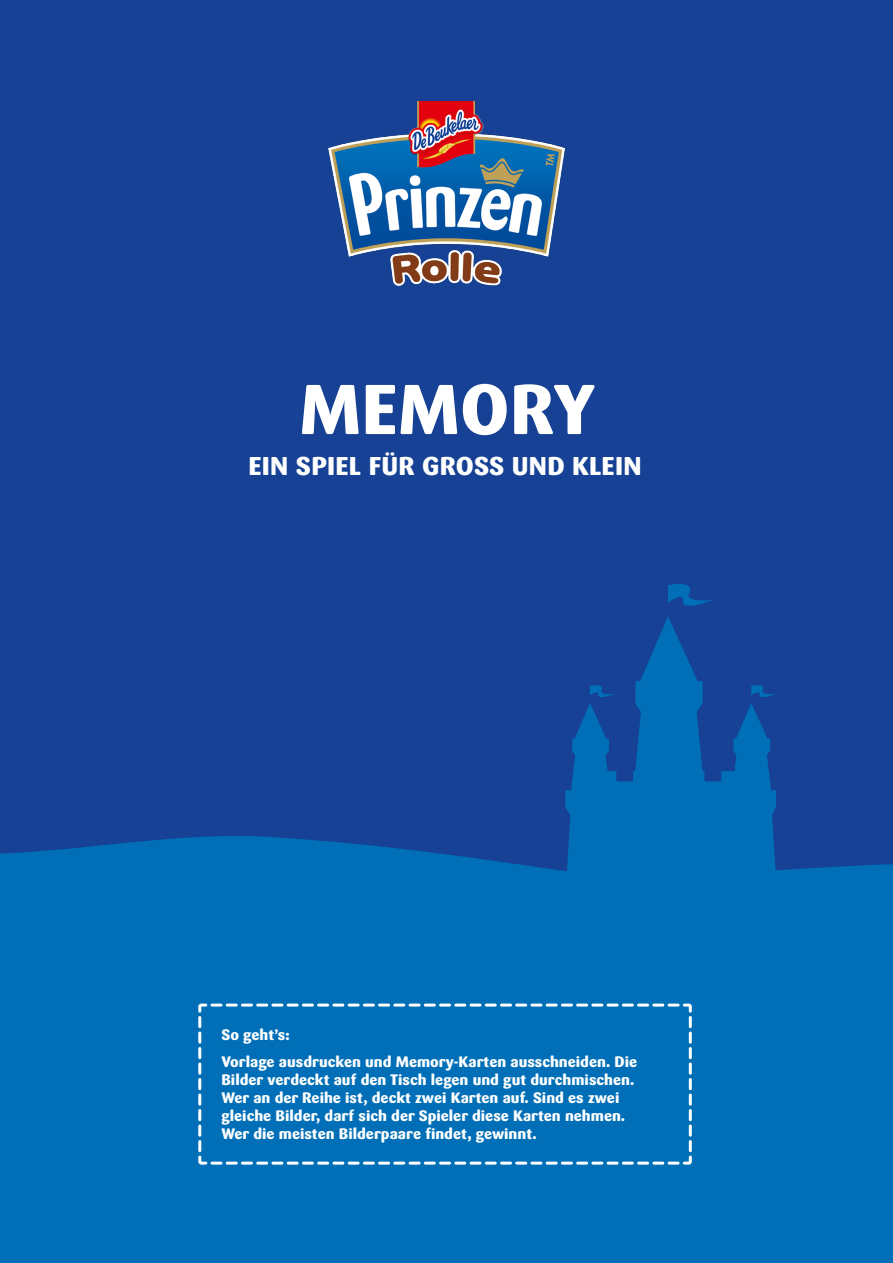
<style>
.page{position:relative;width:893px;height:1263px;background:#164194}
.page>*{position:absolute;margin:0;border:0;box-sizing:border-box;transform-origin:0 0}
.t1{font:800 69.6px "Sari Pro";letter-spacing:.01em;color:#fff}
.t2{font:800 25.5px "Sari Pro";letter-spacing:.01em;color:#fff}
.t3{font:800 15px/18px "Sari Pro";color:#fff}
</style>
<div class="page">
<svg style="left:668px;top:584px;width:44px;height:22px"></svg>
<svg style="left:581px;top:617px;width:194px;height:106px"></svg>
<svg style="left:0;top:723px;width:893px;height:540px;fill:#006fb7"></svg>
<div style="left:197px;top:1002px;width:496px;height:164px;background:#006fb7"></div>
<img style="left:328px;top:101px;width:237px;height:185px">
<h1 class="t1" style="left:300px;top:364px;width:297px">MEMORY</h1>
<h2 class="t2" style="left:249px;top:449px;width:394px">EIN SPIEL FÜR GROSS UND KLEIN</h2>
<p class="t3" style="left:221px;top:1021px;width:417px;line-height:27px">So geht’s:<br>Vorlage ausdrucken und Memory-Karten ausschneiden. Die</p>
<p class="t3" style="left:221px;top:1071px;width:414px">Bilder verdeckt auf den Tisch legen und gut durchmischen.<br>Wer an der Reihe ist, deckt zwei Karten auf. Sind es zwei gleiche Bilder, darf sich der Spieler diese Karten nehmen.<br>Wer die meisten Bilderpaare findet, gewinnt.</p>
</div>
